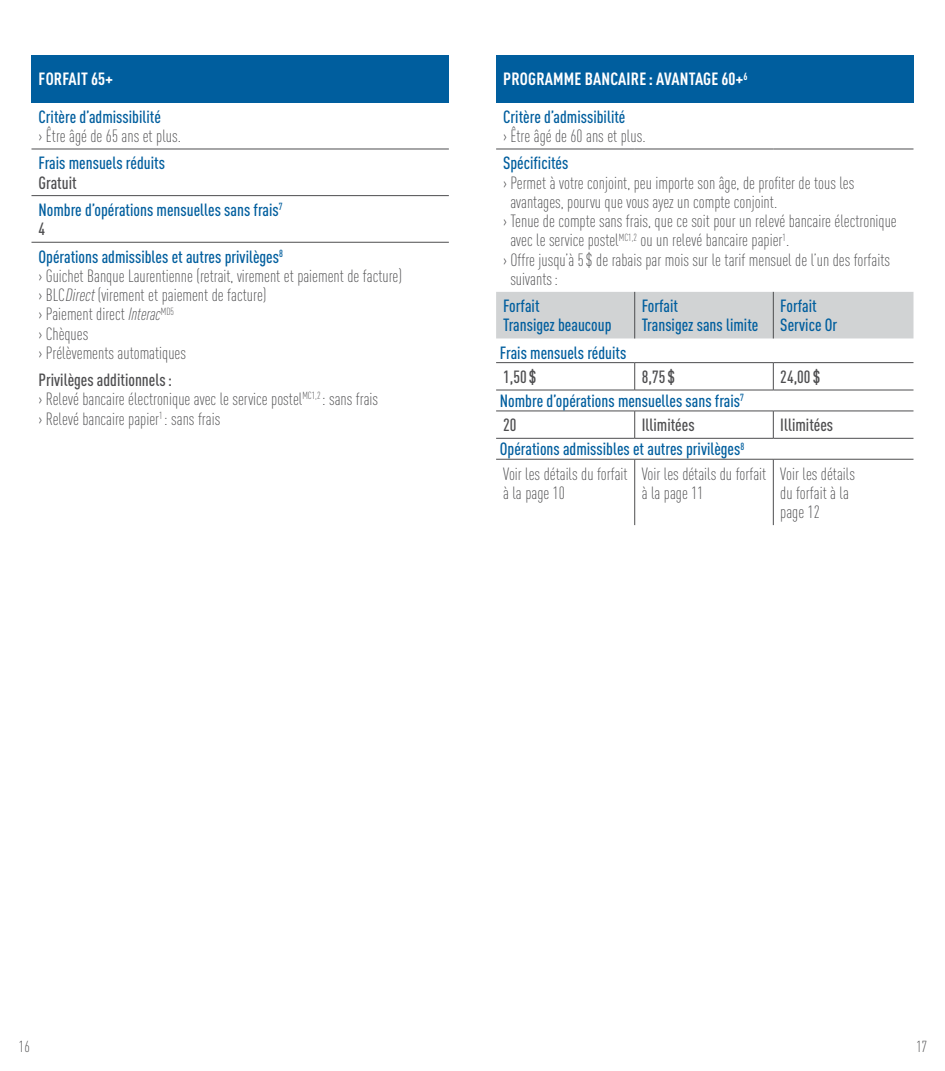
<style>
.page{position:relative;width:945px;height:1071px;background:#fff}
.page>*{position:absolute;margin:0;border:0;box-sizing:border-box;transform-origin:0 0}
.t1{font:300 condensed 17.5px/19.2px "DINOT";color:#4d4d4f}
.t2{font:500 condensed 17.5px/19.2px "DINOT";color:#005e9e}
.t3{font:700 condensed 17.5px/37.3px "DINOT";letter-spacing:.01em;color:#fff}
.t4{font:500 condensed 17.5px "DINOT";color:#4d4d4f}
.t5{font:300 condensed 15.75px "DINOT";color:#4d4d4f}
.s1{color:#4d4d4f}
.s2{font-style:italic}
.s3{font-weight:500}
.s4{font-weight:500;color:#005e9e}
.s5{font-weight:300;color:#4d4d4f}
</style>
<div class="page">
<div style="left:496px;top:55px;width:418px;height:47px;background:#005e9e"></div>
<div style="left:496px;top:292px;width:418px;height:46px;background:#d1d3d4"></div>
<hr style="left:496px;top:149px;width:139px;height:1px;background:#4d4d4f">
<hr style="left:635px;top:149px;width:138px;height:1px;background:#4d4d4f">
<hr style="left:773px;top:149px;width:140px;height:1px;background:#4d4d4f">
<hr style="left:634px;top:292px;width:1px;height:46px;background:#4d4d4f">
<hr style="left:773px;top:292px;width:1px;height:46px;background:#4d4d4f">
<hr style="left:496px;top:362px;width:139px;height:1px;background:#4d4d4f">
<hr style="left:635px;top:362px;width:138px;height:1px;background:#4d4d4f">
<svg style="left:634px;top:363px;width:1px;height:27px"></svg>
<hr style="left:773px;top:362px;width:140px;height:1px;background:#4d4d4f">
<svg style="left:773px;top:363px;width:1px;height:27px"></svg>
<hr style="left:496px;top:390px;width:139px;height:1px;background:#4d4d4f">
<hr style="left:635px;top:390px;width:138px;height:1px;background:#4d4d4f">
<hr style="left:773px;top:390px;width:140px;height:1px;background:#4d4d4f">
<hr style="left:496px;top:411px;width:139px;height:1px;background:#4d4d4f">
<hr style="left:635px;top:411px;width:138px;height:1px;background:#4d4d4f">
<svg style="left:634px;top:411px;width:1px;height:27px"></svg>
<hr style="left:773px;top:411px;width:140px;height:1px;background:#4d4d4f">
<svg style="left:773px;top:411px;width:1px;height:27px"></svg>
<hr style="left:496px;top:438px;width:139px;height:1px;background:#4d4d4f">
<hr style="left:635px;top:438px;width:138px;height:1px;background:#4d4d4f">
<hr style="left:773px;top:438px;width:140px;height:1px;background:#4d4d4f">
<hr style="left:496px;top:459px;width:139px;height:1px;background:#4d4d4f">
<hr style="left:635px;top:459px;width:138px;height:1px;background:#4d4d4f">
<hr style="left:634px;top:459px;width:1px;height:66px;background:#4d4d4f">
<hr style="left:773px;top:459px;width:140px;height:1px;background:#4d4d4f">
<hr style="left:773px;top:459px;width:1px;height:66px;background:#4d4d4f">
<div style="left:32px;top:55px;width:417px;height:47px;background:#005e9e"></div>
<hr style="left:32px;top:149px;width:417px;height:1px;background:#4d4d4f">
<hr style="left:32px;top:195px;width:417px;height:1px;background:#4d4d4f">
<hr style="left:32px;top:242px;width:417px;height:1px;background:#4d4d4f">
<p class="t3" style="left:39px;top:60px;width:76px">FORFAIT 65+</p>
<p class="t2" style="left:38px;top:107px;width:124px">Critère d’admissibilité</p>
<p class="t1" style="left:38px;top:126px;width:144px">› Être âgé de 65 ans et plus.</p>
<p class="t2" style="left:38px;top:153px;width:128px">Frais mensuels réduits</p>
<p class="t2" style="left:38px;top:169px;width:246px;line-height:27.3px"><span class="s1">Gratuit<br></span>Nombre d’opérations mensuelles sans frais<sup>7</sup></p>
<p class="t2" style="left:39px;top:215px;width:246px;line-height:27.3px"><span class="s1">4<br></span>Opérations admissibles et autres privilèges<sup>8</sup></p>
<p class="t1" style="left:39px;top:266px;width:365px">› Guichet Banque Laurentienne (retrait, virement et paiement de facture) › BLC<span class="s2">Direct</span>(virement et paiement de facture)<br>› Paiement direct <span class="s2">Interac</span><sup>MD5<br></sup>› Chèques<br>› Prélèvements automatiques</p>
<p class="t1" style="left:38px;top:370px;width:341px"><span class="s3">Privilèges additionnels:<br></span>› Relevé bancaire électronique avec le service postel<sup>MC1,2</sup>: sans frais › Relevé bancaire papier<sup>1</sup>: sans frais</p>
<p class="t3" style="left:503px;top:60px;width:246px">PROGRAMME BANCAIRE: AVANTAGE 60+<sup>6<br></sup><span class="s4">Critère d’admissibilité</span></p>
<p class="t1" style="left:503px;top:126px;width:144px">› Être âgé de 60 ans et plus.</p>
<p class="t2" style="left:503px;top:153px;width:67px">Spécificités</p>
<p class="t1" style="left:503px;top:173px;width:353px">› Permet à votre conjoint, peu importe son âge, de profiter de tous les</p>
<p class="t1" style="left:510px;top:192px;width:268px">avantages, pourvu que vous ayez un compte conjoint.</p>
<p class="t1" style="left:503px;top:211px;width:395px">› Tenue de compte sans frais, que ce soit pour un relevé bancaire électronique</p>
<p class="t1" style="left:510px;top:231px;width:280px">avec le service postel<sup>MC1,2</sup> ou un relevé bancaire papier<sup>1</sup>.</p>
<p class="t1" style="left:503px;top:250px;width:388px">› Offre jusqu’à 5$ de rabais par mois sur le tarif mensuel de l’un des forfaits</p>
<p class="t1" style="left:510px;top:269px;width:49px">suivants:</p>
<p class="t2" style="left:503px;top:296px;width:110px">Forfait<br>Transigez beaucoup</p>
<p class="t2" style="left:642px;top:296px;width:118px">Forfait<br>Transigez sans limite</p>
<p class="t2" style="left:780px;top:296px;width:58px">Forfait<br>Service Or</p>
<p class="t2" style="left:500px;top:343px;width:128px">Frais mensuels réduits</p>
<p class="t4" style="left:503px;top:366px;width:35px">1,50 $</p>
<p class="t4" style="left:642px;top:366px;width:35px">8,75 $</p>
<p class="t4" style="left:780px;top:366px;width:42px">24,00 $</p>
<p class="t2" style="left:500px;top:389px;width:246px;line-height:24.2px">Nombre d’opérations mensuelles sans frais<sup>7<br></sup><span class="s1">20</span></p>
<p class="t4" style="left:642px;top:415px;width:54px">Illimitées</p>
<p class="t4" style="left:780px;top:415px;width:54px">Illimitées</p>
<p class="t2" style="left:500px;top:437px;width:246px;line-height:24.2px">Opérations admissibles et autres privilèges<sup>8<br></sup><span class="s5">Voir les détails du forfait</span></p>
<p class="t1" style="left:503px;top:483px;width:63px">à la page 10</p>
<p class="t1" style="left:642px;top:464px;width:126px">Voir les détails du forfait à la page 11</p>
<p class="t1" style="left:780px;top:464px;width:76px">Voir les détails du forfait à la page 12</p>
<p class="t5" style="left:19px;top:1037px;width:12px">16</p>
<p class="t5" style="left:916px;top:1037px;width:12px">17</p>
</div>
